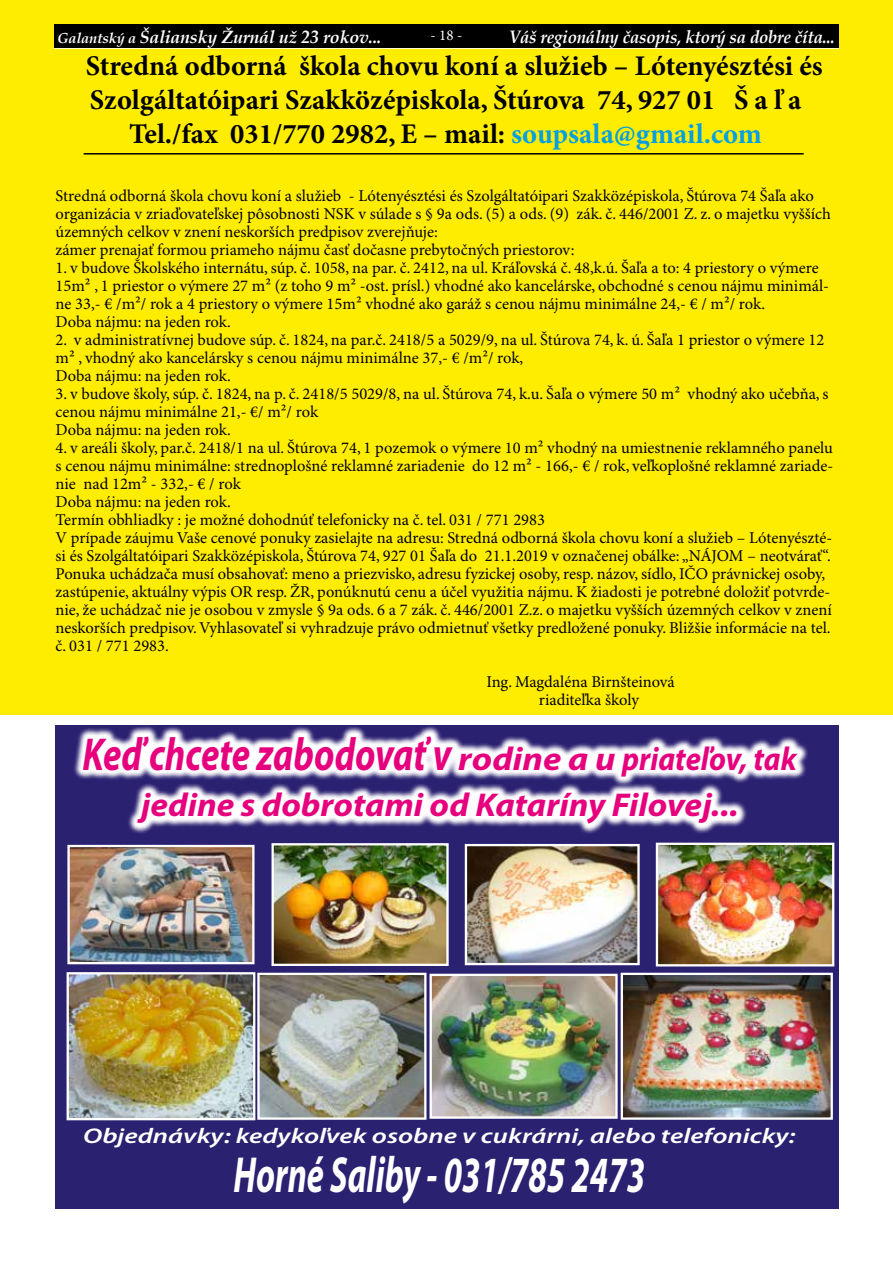
<style>
.page{position:relative;width:893px;height:1263px;background:#fff}
.page>*{position:absolute;margin:0;border:0;box-sizing:border-box;transform-origin:0 0}
.t1{font:italic 700 51px "Myriad Pro";color:#fff;scale:.67 1}
.t2{font:italic 700 33.15px/46.7px "Myriad Pro";color:#e6007d;text-align:center;scale:1.1 1}
.t3{font:700 28.5px "Minion Pro";color:#000}
.t4{font:italic 600 21.3px "Myriad Pro";color:#fff;scale:1.31 1}
.t5{font:italic 700 18px "Book Antiqua";letter-spacing:-.01em;color:#fff;scale:.93 1}
.t6{font:italic 700 17.7px "Book Antiqua";letter-spacing:-.01em;color:#fff}
.t7{font:16.5px/18px "Minion Pro";color:#000}
.t8{font:15px "Minion Pro";color:#fff}
.s1{font-size:14.55px}
.s2{color:#009fe3}
.s3{font-size:46.35px}
</style>
<div class="page">
<div style="left:0;top:0;width:893px;height:714px;background:#ffed00"></div>
<div style="left:55px;top:725px;width:784px;height:483px;background:#2b2171"></div>
<svg style="left:74px;top:726px;width:734px;height:108px"></svg>
<img style="left:70px;top:848px;width:182px;height:113px">
<div style="left:67px;top:845px;width:188px;height:119px;border:2px solid #fff"></div>
<img style="left:432px;top:977px;width:183px;height:139px">
<div style="left:429px;top:974px;width:189px;height:145px;border:2px solid #fff"></div>
<img style="left:468px;top:847px;width:169px;height:115px">
<div style="left:465px;top:844px;width:175px;height:121px;border:2px solid #fff"></div>
<img style="left:274px;top:846px;width:172px;height:117px">
<div style="left:271px;top:843px;width:178px;height:123px;border:2px solid #fff"></div>
<img style="left:260px;top:976px;width:163px;height:141px">
<div style="left:257px;top:973px;width:169px;height:147px;border:2px solid #fff"></div>
<img style="left:70px;top:975px;width:182px;height:142px">
<div style="left:67px;top:972px;width:188px;height:148px;border:2px solid #fff"></div>
<img style="left:659px;top:846px;width:172px;height:117px">
<div style="left:656px;top:843px;width:178px;height:123px;border:2px solid #fff"></div>
<img style="left:624px;top:976px;width:206px;height:141px">
<div style="left:621px;top:973px;width:212px;height:147px;border:2px solid #fff"></div>
<hr style="left:84px;top:153px;width:720px;height:2px;background:#000">
<hr style="left:54px;top:47px;width:785px;height:2px;background:#fff">
<div style="left:54px;top:24px;width:785px;height:24px;background:#000"></div>
<p class="t6" style="left:57px;top:24px;width:326px"><span class="s1">Galantský a</span> Šaliansky Žurnál už 23 rokov...</p>
<p class="t8" style="left:431px;top:26px;width:33px">- 18 -</p>
<p class="t5" style="left:509px;top:24px;width:352px">Váš regionálny časopis, ktorý sa dobre číta...</p>
<h3 class="t3" style="left:86px;top:49px;width:739px">Stredná odborná škola chovu koní a služieb – Lótenyésztési és</h3>
<h3 class="t3" style="left:90px;top:83px;width:713px">Szolgáltatóipari Szakközépiskola, Štúrova 74, 927 01 Š a ľ a</h3>
<h3 class="t3" style="left:129px;top:117px;width:634px">Tel./fax 031/770 2982, E – mail: <span class="s2">soupsala@gmail.com</span></h3>
<p class="t7" style="left:56px;top:187px;width:777px">Stredná odborná škola chovu koní a služieb - Lótenyésztési és Szolgáltatóipari Szakközépiskola, Štúrova 74 Šaľa ako organizácia v zriaďovateľskej pôsobnosti NSK v súlade s § 9a ods. (5) a ods. (9) zák. č. 446/2001 Z. z. o majetku vyšších územných celkov v znení neskorších predpisov zverejňuje:<br>zámer prenajať formou priameho nájmu časť dočasne prebytočných priestorov:</p>
<p class="t7" style="left:56px;top:259px;width:775px">1. v budove Školského internátu, súp. č. 1058, na par. č. 2412, na ul. Kráľovská č. 48,k.ú. Šaľa a to: 4 priestory o výmere 15m² , 1 priestor o výmere 27 m² (z toho 9 m² -ost. prísl.) vhodné ako kancelárske, obchodné s cenou nájmu minimál&shy;ne 33,- € /m²/ rok a 4 priestory o výmere 15m² vhodné ako garáž s cenou nájmu minimálne 24,- € / m²/ rok.<br>Doba nájmu: na jeden rok.</p>
<p class="t7" style="left:56px;top:331px;width:770px">2. v administratívnej budove súp. č. 1824, na par.č. 2418/5 a 5029/9, na ul. Štúrova 74, k. ú. Šaľa 1 priestor o výmere 12 m² , vhodný ako kancelársky s cenou nájmu minimálne 37,- € /m²/ rok,<br>Doba nájmu: na jeden rok.</p>
<p class="t7" style="left:56px;top:385px;width:774px">3. v budove školy, súp. č. 1824, na p. č. 2418/5 5029/8, na ul. Štúrova 74, k.u. Šaľa o výmere 50 m² vhodný ako učebňa, s cenou nájmu minimálne 21,- €/ m²/ rok<br>Doba nájmu: na jeden rok.</p>
<p class="t7" style="left:56px;top:439px;width:779px">4. v areáli školy, par.č. 2418/1 na ul. Štúrova 74, 1 pozemok o výmere 10 m² vhodný na umiestnenie reklamného panelu s cenou nájmu minimálne: strednoplošné reklamné zariadenie do 12 m² - 166,- € / rok, veľkoplošné reklamné zariade&shy;nie nad 12m² - 332,- € / rok<br>Doba nájmu: na jeden rok.<br>Termín obhliadky : je možné dohodnúť telefonicky na č. tel. 031 / 771 2983<br>V prípade záujmu Vaše cenové ponuky zasielajte na adresu: Stredná odborná škola chovu koní a služieb – Lótenyészté&shy;si és Szolgáltatóipari Szakközépiskola, Štúrova 74, 927 01 Šaľa do 21.1.2019 v označenej obálke: „NÁJOM – neotvárať“.<br>Ponuka uchádzača musí obsahovať: meno a priezvisko, adresu fyzickej osoby, resp. názov, sídlo, IČO právnickej osoby, zastúpenie, aktuálny výpis OR resp. ŽR, ponúknutú cenu a účel využitia nájmu. K žiadosti je potrebné doložiť potvrde&shy;nie, že uchádzač nie je osobou v zmysle § 9a ods. 6 a 7 zák. č. 446/2001 Z.z. o majetku vyšších územných celkov v znení neskorších predpisov. Vyhlasovateľ si vyhradzuje právo odmietnuť všetky predložené ponuky. Bližšie informácie na tel. č. 031 / 771 2983.</p>
<p class="t7" style="left:539px;top:673px;width:137px;text-indent:-52px">Ing. Magdaléna Birnšteinová riaditeľka školy</p>
<h2 class="t2" style="left:83px;top:736px;width:651px"><span class="s3">Keď chcete zabodovať v</span> rodine a u priateľov, tak jedine s dobrotami od Kataríny Filovej...</h2>
<p class="t4" style="left:83px;top:1124px;width:545px">Objednávky: kedykoľvek osobne v cukrárni, alebo telefonicky:</p>
<h1 class="t1" style="left:233px;top:1147px;width:616px">Horné Saliby - 031/785 2473</h1>
</div>
